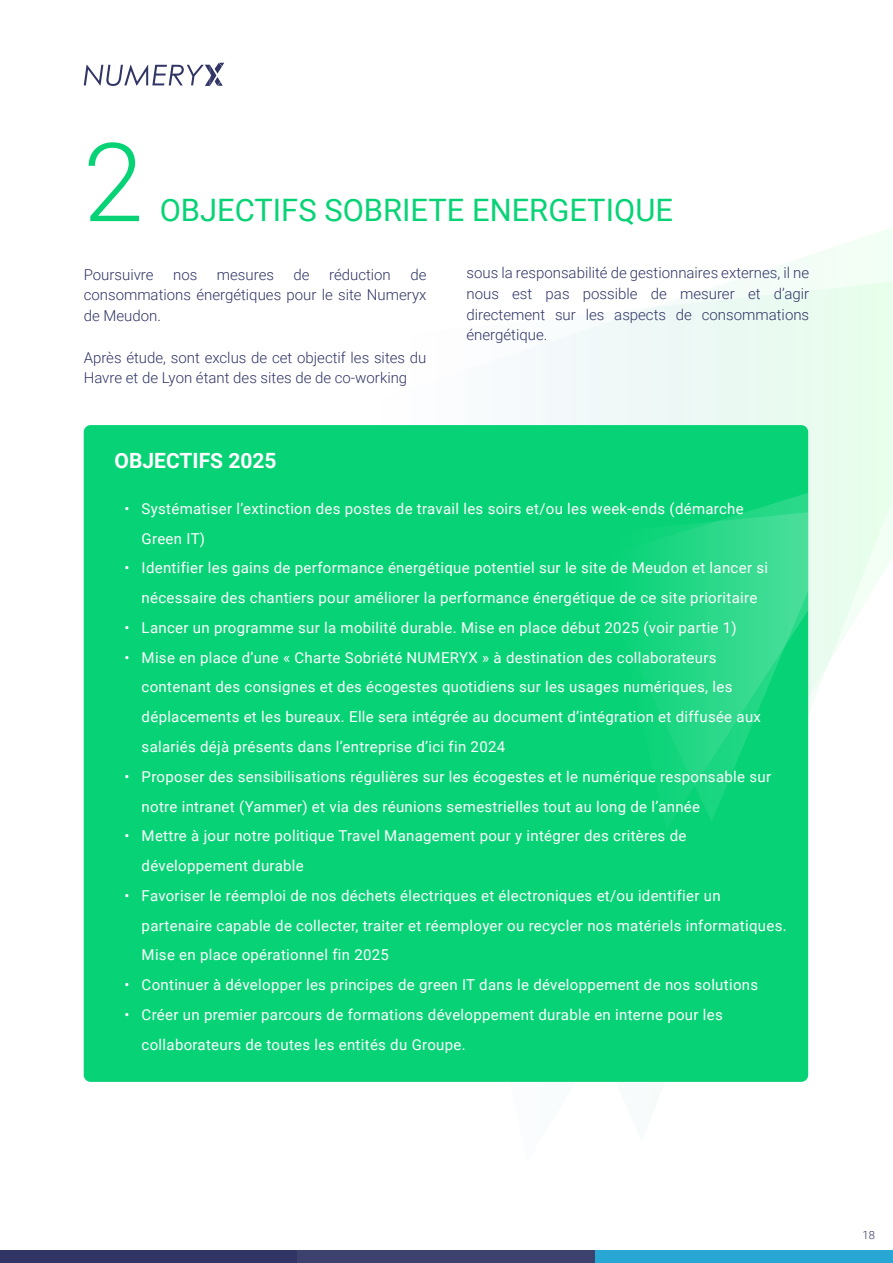
<style>
.page{position:relative;width:893px;height:1263px;background:#fff}
.page>*{position:absolute;margin:0;border:0;box-sizing:border-box;transform-origin:0 0}
.t1{font:300 109.35px "Roboto";color:#07d376}
.t2{font:30.9px "Roboto";color:#07d376}
.t3{font:700 21px "Roboto";color:#fff}
.t4{font:15px/29.8px "Roboto";letter-spacing:.02em;color:#fff}
.t5{font:300 15px/20.7px "Roboto";color:#303565;text-align:justify}
.t6{font:300 11.25px "Roboto";color:#303565}
</style>
<div class="page">
<svg style="left:541px;top:228px;width:351px;height:854px"></svg>
<svg style="left:84px;top:63px;width:140px;height:23px"></svg>
<div style="left:0;top:1250px;width:298px;height:13px;background:#303565"></div>
<div style="left:298px;top:1250px;width:297px;height:13px;background:#3c416d"></div>
<div style="left:595px;top:1250px;width:298px;height:13px;background:#28a6d4"></div>
<div style="left:84px;top:425px;width:724px;height:657px;background:#07d376;border-radius:7px"></div>
<svg style="left:644px;top:493px;width:164px;height:328px"></svg>
<h1 class="t1" style="left:83px;top:106px;width:62px">2</h1>
<h2 class="t2" style="left:160px;top:188px;width:515px">OBJECTIFS SOBRIETE ENERGETIQUE</h2>
<p class="t5" style="left:84px;top:263px;width:344px;text-indent:327px">de consommations énergétiques pour le site Numeryx de Meudon.</p>
<p class="t5" style="left:84px;top:346px;width:344px">Après étude, sont exclus de cet objectif les sites du<br>Havre et de Lyon étant des sites de de co-working</p>
<p class="t5" style="left:84px;top:263px;width:71px">Poursuivre</p>
<p class="t5" style="left:173px;top:263px;width:26px">nos</p>
<p class="t5" style="left:217px;top:263px;width:59px">mesures</p>
<p class="t5" style="left:293px;top:263px;width:18px">de</p>
<p class="t5" style="left:329px;top:263px;width:63px">réduction</p>
<h3 class="t3" style="left:115px;top:446px;width:163px">OBJECTIFS 2025</h3>
<p class="t5" style="left:466px;top:262px;width:344px">sous la responsabilité de gestionnaires externes, il ne nous est pas possible de mesurer et d’agir directement sur les aspects de consommations énergétique.</p>
<p class="t4" style="left:142px;top:493px;width:604px;text-indent:-17px">• Systématiser l’extinction des postes de travail les soirs et/ou les week-ends (démarche<br>Green IT)</p>
<p class="t4" style="left:125px;top:552px;width:645px;text-align:center">• Identifier les gains de performance énergétique potentiel sur le site de Meudon et lancer si nécessaire des chantiers pour améliorer la performance énergétique de ce site prioritaire</p>
<p class="t4" style="left:125px;top:612px;width:614px">• Lancer un programme sur la mobilité durable. Mise en place début 2025 (voir partie 1)</p>
<p class="t4" style="left:142px;top:642px;width:621px;text-indent:-17px">• Mise en place d’une « Charte Sobriété NUMERYX » à destination des collaborateurs contenant des consignes et des écogestes quotidiens sur les usages numériques, les déplacements et les bureaux. Elle sera intégrée au document d’intégration et diffusée aux salariés déjà présents dans l’entreprise d’ici fin 2024</p>
<p class="t4" style="left:142px;top:761px;width:631px;text-indent:-17px">• Proposer des sensibilisations régulières sur les écogestes et le numérique responsable sur notre intranet (Yammer) et via des réunions semestrielles tout au long de l’année</p>
<p class="t4" style="left:142px;top:820px;width:546px;text-indent:-17px">• Mettre à jour notre politique Travel Management pour y intégrer des critères de développement durable</p>
<p class="t4" style="left:142px;top:880px;width:646px;text-indent:-17px">• Favoriser le réemploi de nos déchets électriques et électroniques et/ou identifier un partenaire capable de collecter, traiter et réemployer ou recycler nos matériels informatiques.<br>Mise en place opérationnel fin 2025</p>
<p class="t4" style="left:125px;top:969px;width:635px">• Continuer à développer les principes de green IT dans le développement de nos solutions</p>
<p class="t4" style="left:142px;top:999px;width:583px;text-indent:-17px">• Créer un premier parcours de formations développement durable en interne pour les collaborateurs de toutes les entités du Groupe.</p>
<p class="t6" style="left:862px;top:1227px;width:14px">18</p>
</div>
